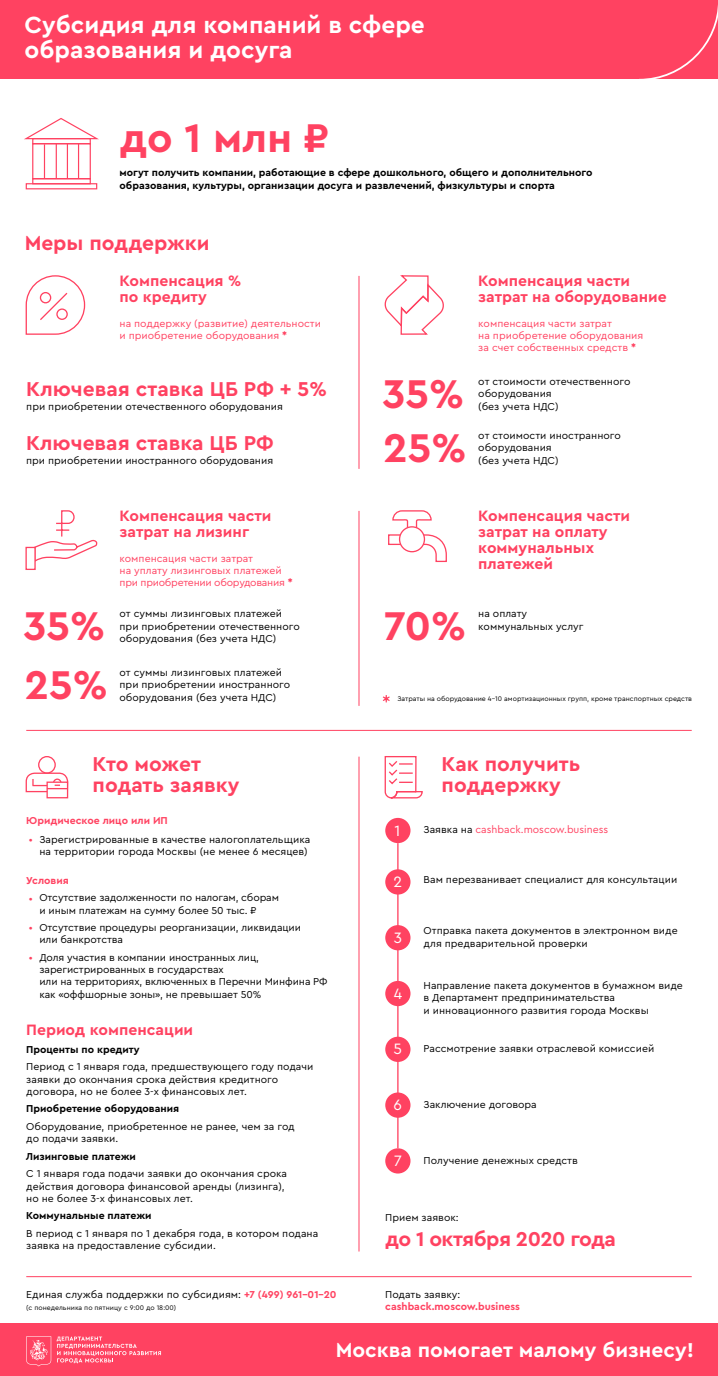
<style>
.page{position:relative;width:718px;height:1376px;background:#fff}
.page>*{position:absolute;margin:0;border:0;box-sizing:border-box;transform-origin:0 0}
.t1{font:700 42px "Cera PRO";color:#ff4261}
.t2{font:700 24.5px/24.5px "Cera PRO";color:#fff}
.t3{font:700 21px/21px "Cera PRO";color:#ff4261}
.t4{font:700 21px "Cera PRO";color:#fff}
.t5{font:700 21px "Cera PRO";letter-spacing:-.025em;color:#ff4261}
.t6{font:700 15.75px/15.8px "Cera PRO";color:#ff4261}
.t7{font:15.75px "Cera PRO";color:#fff}
.t8{font:10.5px/12.2px "Cera PRO";color:#000}
.t9{font:10.5px/12.2px "Cera PRO";color:#ff4261}
.t10{font:700 10.5px/12.2px "Cera PRO";color:#000}
.t11{font:700 10.5px "Cera PRO";color:#ff4261}
.t12{font:7px "Cera PRO";color:#000}
.s1{font-weight:700}
.s2{font-weight:700;color:#ff4261}
.s3{color:#000}
</style>
<div class="page">
<div style="left:0;top:0;width:717px;height:79px;background:#ff4261"></div>
<svg style="left:25px;top:275px;width:61px;height:60px"></svg>
<svg style="left:33px;top:510px;width:65px;height:51px"></svg>
<div style="left:25px;top:547px;width:11px;height:23px;background:#fff;border:1px solid #ff4261"></div>
<hr style="left:358px;top:276px;width:1px;height:193px;background:#ff4261">
<hr style="left:358px;top:511px;width:1px;height:195px;background:#ff4261">
<hr style="left:358px;top:757px;width:1px;height:494px;background:#ff4261">
<hr style="left:26px;top:730px;width:665px;height:1px;background:#ff4261">
<svg style="left:382px;top:695px;width:7px;height:7px"></svg>
<svg style="left:639px;top:0;width:79px;height:79px"></svg>
<div style="left:38px;top:756px;width:18px;height:18px;border:1px solid #ff4261;border-radius:50%"></div>
<div style="left:46px;top:781px;width:22px;height:17px;background:#fff;border:1px solid #ff4261"></div>
<svg style="left:25px;top:771px;width:44px;height:22px"></svg>
<hr style="left:26px;top:1276px;width:665px;height:1px;background:#ff4261">
<hr style="left:397px;top:843px;width:1px;height:305px;background:#ff4261">
<div style="left:385px;top:818px;width:25px;height:25px;background:#ff4261;border-radius:50%"></div>
<div style="left:385px;top:869px;width:25px;height:25px;background:#ff4261;border-radius:50%"></div>
<div style="left:385px;top:925px;width:25px;height:25px;background:#ff4261;border-radius:50%"></div>
<div style="left:385px;top:981px;width:25px;height:25px;background:#ff4261;border-radius:50%"></div>
<div style="left:385px;top:1037px;width:25px;height:25px;background:#ff4261;border-radius:50%"></div>
<div style="left:385px;top:1092px;width:25px;height:26px;background:#ff4261;border-radius:50%"></div>
<div style="left:385px;top:1148px;width:25px;height:25px;background:#ff4261;border-radius:50%"></div>
<svg style="left:384px;top:756px;width:39px;height:43px"></svg>
<svg style="left:384px;top:275px;width:60px;height:60px"></svg>
<svg style="left:388px;top:510px;width:59px;height:53px"></svg>
<div style="left:399px;top:527px;width:25px;height:25px;background:#fff;border-radius:50%"></div>
<div style="left:399px;top:526px;width:26px;height:26px;border:1px solid #ff4261;border-radius:50%"></div>
<div style="left:0;top:1323px;width:718px;height:53px;background:#ff4261"></div>
<svg style="left:26px;top:1336px;width:25px;height:30px"></svg>
<svg style="left:57px;top:1336px;width:104px;height:27px"></svg>
<svg style="left:24px;top:118px;width:75px;height:22px"></svg>
<div style="left:26px;top:183px;width:71px;height:6px;border:1px solid #ff4261"></div>
<div style="left:32px;top:178px;width:59px;height:6px;border:1px solid #ff4261"></div>
<div style="left:32px;top:138px;width:59px;height:6px;border:1px solid #ff4261"></div>
<div style="left:32px;top:143px;width:59px;height:36px;border:1px solid #ff4261"></div>
<hr style="left:44px;top:144px;width:1px;height:34px;background:#ff4261">
<hr style="left:56px;top:144px;width:1px;height:35px;background:#ff4261">
<hr style="left:67px;top:144px;width:1px;height:35px;background:#ff4261">
<hr style="left:78px;top:144px;width:1px;height:35px;background:#ff4261">
<h2 class="t2" style="left:24px;top:12px;width:402px">Субсидия для компаний в сфере образования и досуга</h2>
<h1 class="t1" style="left:119px;top:110px;width:211px">до 1 млн ₽</h1>
<p class="t10" style="left:119px;top:166px;width:474px">могут получить компании, работающие в сфере дошкольного, общего и дополнительного образования, культуры, организации досуга и развлечений, физкультуры и спорта</p>
<h3 class="t3" style="left:25px;top:232px;width:186px">Меры поддержки</h3>
<h3 class="t6" style="left:119px;top:273px;width:123px">Компенсация % по кредиту</h3>
<p class="t9" style="left:119px;top:317px;width:203px">на поддержку (развитие) деятельности и приобретение оборудования <span class="s1">*</span></p>
<h3 class="t3" style="left:26px;top:377px;width:302px">Ключевая ставка ЦБ РФ + 5%</h3>
<p class="t8" style="left:26px;top:399px;width:258px">при приобретении отечественного оборудования</p>
<h3 class="t3" style="left:26px;top:431px;width:249px">Ключевая ставка ЦБ РФ</h3>
<p class="t8" style="left:26px;top:454px;width:248px">при приобретении иностранного оборудования</p>
<h1 class="t1" style="left:23px;top:598px;width:83px">35%</h1>
<h1 class="t1" style="left:24px;top:657px;width:85px">25%</h1>
<h3 class="t6" style="left:119px;top:507px;width:153px">Компенсация части затрат на лизинг</h3>
<p class="t9" style="left:119px;top:551px;width:174px">компенсация части затрат<br>на уплату лизинговых платежей при приобретении оборудования <span class="s1">*</span></p>
<p class="t8" style="left:119px;top:607px;width:182px">от суммы лизинговых платежей при приобретении отечественного оборудования (без учета НДС)</p>
<p class="t8" style="left:119px;top:666px;width:172px">от суммы лизинговых платежей при приобретении иностранного оборудования (без учета НДС)</p>
<h3 class="t3" style="left:93px;top:752px;width:148px">Кто может подать заявку</h3>
<p class="t11" style="left:26px;top:813px;width:143px">Юридическое лицо или ИП</p>
<p class="t8" style="left:39px;top:832px;width:272px">Зарегистрированные в качестве налогоплательщика на территории города Москвы (не менее 6 месяцев)</p>
<p class="t9" style="left:29px;top:832px;width:5px">•</p>
<p class="t11" style="left:26px;top:873px;width:44px">Условия</p>
<p class="t8" style="left:39px;top:891px;width:241px">Отсутствие задолженности по налогам, сборам и иным платежам на сумму более 50 тыс. ₽</p>
<p class="t8" style="left:39px;top:921px;width:263px">Отсутствие процедуры реорганизации, ликвидации или банкротства</p>
<p class="t8" style="left:39px;top:951px;width:289px">Доля участия в компании иностранных лиц, зарегистрированных в государствах<br>или на территориях, включенных в Перечни Минфина РФ как «оффшорные зоны», не превышает 50%</p>
<p class="t9" style="left:29px;top:891px;width:5px">•</p>
<p class="t9" style="left:29px;top:921px;width:5px">•</p>
<p class="t9" style="left:29px;top:951px;width:5px">•</p>
<h3 class="t6" style="left:26px;top:1021px;width:168px">Период компенсации</h3>
<p class="t10" style="left:26px;top:1043px;width:115px">Проценты по кредиту</p>
<p class="t8" style="left:26px;top:1060px;width:288px">Период с 1 января года, предшествующего году подачи заявки до окончания срока действия кредитного договора, но не более 3-х финансовых лет.</p>
<p class="t10" style="left:26px;top:1102px;width:154px">Приобретение оборудования</p>
<p class="t8" style="left:26px;top:1120px;width:270px">Оборудование, приобретенное не ранее, чем за год до подачи заявки.</p>
<p class="t10" style="left:26px;top:1149px;width:111px">Лизинговые платежи</p>
<p class="t8" style="left:26px;top:1167px;width:262px">С 1 января года подачи заявки до окончания срока действия договора финансовой аренды (лизинга), но не более 3-х финансовых лет.</p>
<p class="t10" style="left:26px;top:1209px;width:127px">Коммунальные платежи</p>
<p class="t8" style="left:26px;top:1226px;width:293px">В период с 1 января по 1 декабря года, в котором подана заявка на предоставление субсидии.</p>
<p class="t8" style="left:26px;top:1288px;width:312px">Единая служба поддержки по субсидиям: <span class="s2">+7 (499) 961–01–20</span></p>
<p class="t12" style="left:26px;top:1303px;width:151px">(с понедельника по пятницу с 9:00 до 18:00)</p>
<h1 class="t1" style="left:382px;top:366px;width:83px">35%</h1>
<h1 class="t1" style="left:383px;top:420px;width:85px">25%</h1>
<h3 class="t6" style="left:478px;top:272px;width:190px">Компенсация части затрат на оборудование</h3>
<p class="t9" style="left:478px;top:316px;width:167px">компенсация части затрат<br>на приобретение оборудования за счет собственных средств <span class="s1">*</span></p>
<p class="t8" style="left:478px;top:375px;width:154px">от стоимости отечественного оборудования<br>(без учета НДС)</p>
<p class="t8" style="left:478px;top:429px;width:144px">от стоимости иностранного оборудования<br>(без учета НДС)</p>
<h3 class="t6" style="left:478px;top:507px;width:153px">Компенсация части затрат на оплату коммунальных платежей</h3>
<h1 class="t1" style="left:383px;top:598px;width:84px">70%</h1>
<p class="t8" style="left:478px;top:607px;width:50px">на оплату</p>
<p class="t8" style="left:478px;top:619px;width:107px">коммунальных услуг</p>
<p class="t12" style="left:397px;top:694px;width:296px">Затраты на оборудование 4–10 амортизационных групп, кроме транспортных средств</p>
<h3 class="t3" style="left:441px;top:752px;width:140px">Как получить поддержку</h3>
<h3 class="t7" style="left:394px;top:820px;width:7px">1</h3>
<p class="t9" style="left:423px;top:823px;width:186px"><span class="s3">Заявка на</span> cashback.moscow.business</p>
<h3 class="t7" style="left:393px;top:871px;width:10px">2</h3>
<p class="t8" style="left:423px;top:873px;width:255px">Вам перезванивает специалист для консультации</p>
<h3 class="t7" style="left:393px;top:927px;width:10px">3</h3>
<p class="t8" style="left:423px;top:924px;width:255px">Отправка пакета документов в электронном виде для предварительной проверки</p>
<h3 class="t7" style="left:393px;top:983px;width:10px">4</h3>
<p class="t8" style="left:423px;top:979px;width:260px">Направление пакета документов в бумажном виде в Департамент предпринимательства<br>и инновационного развития города Москвы</p>
<h3 class="t7" style="left:393px;top:1038px;width:10px">5</h3>
<p class="t8" style="left:423px;top:1042px;width:232px">Рассмотрение заявки отраслевой комиссией</p>
<h3 class="t7" style="left:393px;top:1094px;width:10px">6</h3>
<p class="t8" style="left:423px;top:1097px;width:115px">Заключение договора</p>
<h3 class="t7" style="left:394px;top:1150px;width:9px">7</h3>
<p class="t8" style="left:423px;top:1153px;width:156px">Получение денежных средств</p>
<p class="t8" style="left:385px;top:1211px;width:75px">Прием заявок:</p>
<h3 class="t5" style="left:385px;top:1225px;width:232px">до 1 октября 2020 года</h3>
<p class="t8" style="left:385px;top:1288px;width:77px">Подать заявку:</p>
<p class="t11" style="left:385px;top:1299px;width:136px">cashback.moscow.business</p>
<h3 class="t4" style="left:335px;top:1335px;width:360px">Москва помогает малому бизнесу!</h3>
</div>
